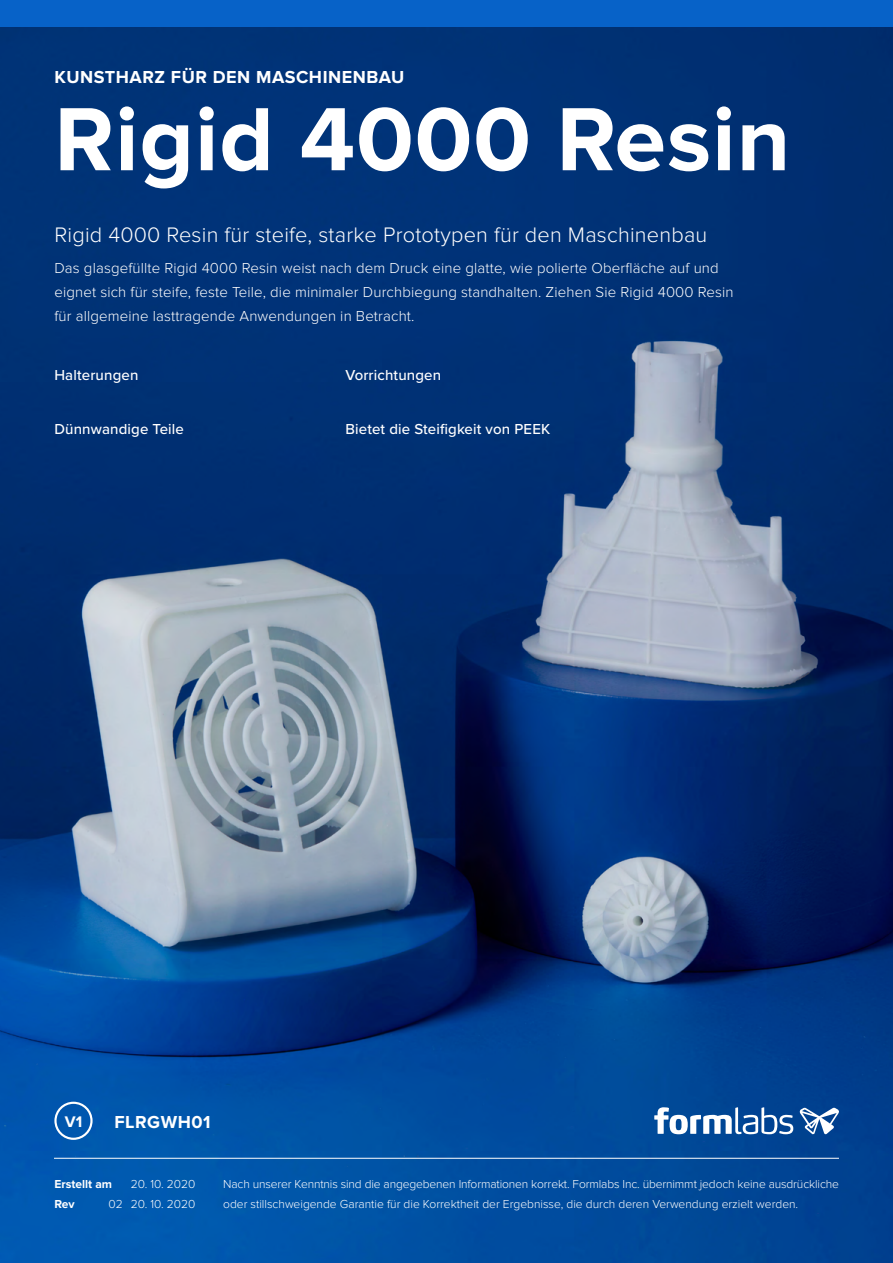
<style>
.page{position:relative;width:893px;height:1263px;background:#fff}
.page>*{position:absolute;margin:0;border:0;box-sizing:border-box;transform-origin:0 0}
.t1{font:700 93px "Proxima Nova";letter-spacing:.01em;color:#fff}
.t2{font:300 21.75px "Proxima Nova";letter-spacing:.01em;color:#fff}
.t3{font:700 18px "Proxima Nova";letter-spacing:.03em;color:#fff}
.t4{font:700 15.9px "Proxima Nova";color:#fff}
.t5{font:300 15px/24px "Proxima Nova";letter-spacing:.01em;color:#fff}
.t6{font:500 15px "Proxima Nova";letter-spacing:.01em;color:#fff}
.t7{font:300 12px/19.5px "Proxima Nova";letter-spacing:-.005em;color:#fff}
.t8{font:700 12px "Proxima Nova";color:#fff}
</style>
<div class="page">
<img style="left:0;top:27px;width:893px;height:1236px">
<hr style="left:54px;top:1158px;width:785px;height:1px;background:#fff">
<svg style="left:54px;top:1102px;width:39px;height:38px"></svg>
<svg style="left:654px;top:1107px;width:139px;height:27px"></svg>
<svg style="left:799px;top:1107px;width:40px;height:28px"></svg>
<div style="left:0;top:0;width:893px;height:27px;background:#0762c8"></div>
<h3 class="t3" style="left:54px;top:67px;width:351px">KUNSTHARZ FÜR DEN MASCHINENBAU</h3>
<h1 class="t1" style="left:54px;top:86px;width:738px">Rigid 4000 Resin</h1>
<h2 class="t2" style="left:54px;top:223px;width:654px">Rigid 4000 Resin für steife, starke Prototypen für den Maschinenbau</h2>
<p class="t5" style="left:54px;top:256px;width:681px">Das glasgefüllte Rigid 4000 Resin weist nach dem Druck eine glatte, wie polierte Oberfläche auf und eignet sich für steife, feste Teile, die minimaler Durchbiegung standhalten. Ziehen Sie Rigid 4000 Resin für allgemeine lasttragende Anwendungen in Betracht.</p>
<p class="t6" style="left:54px;top:364px;width:86px">Halterungen</p>
<p class="t6" style="left:345px;top:364px;width:97px">Vorrichtungen</p>
<p class="t6" style="left:54px;top:418px;width:131px">Dünnwandige Teile</p>
<p class="t6" style="left:345px;top:418px;width:206px">Bietet die Steifigkeit von PEEK</p>
<h3 class="t4" style="left:65px;top:1112px;width:19px">V1</h3>
<h3 class="t3" style="left:114px;top:1111px;width:98px">FLRGWH01</h3>
<p class="t8" style="left:54px;top:1177px;width:59px">Erstellt am</p>
<p class="t7" style="left:131px;top:1174px;width:66px">20. 10. 2020</p>
<p class="t8" style="left:54px;top:1197px;width:22px">Rev</p>
<p class="t7" style="left:108px;top:1194px;width:88px">02 20. 10. 2020</p>
<p class="t7" style="left:223px;top:1174px;width:617px">Nach unserer Kenntnis sind die angegebenen Informationen korrekt. Formlabs Inc. übernimmt jedoch keine ausdrückliche oder stillschweigende Garantie für die Korrektheit der Ergebnisse, die durch deren Verwendung erzielt werden.</p>
</div>
